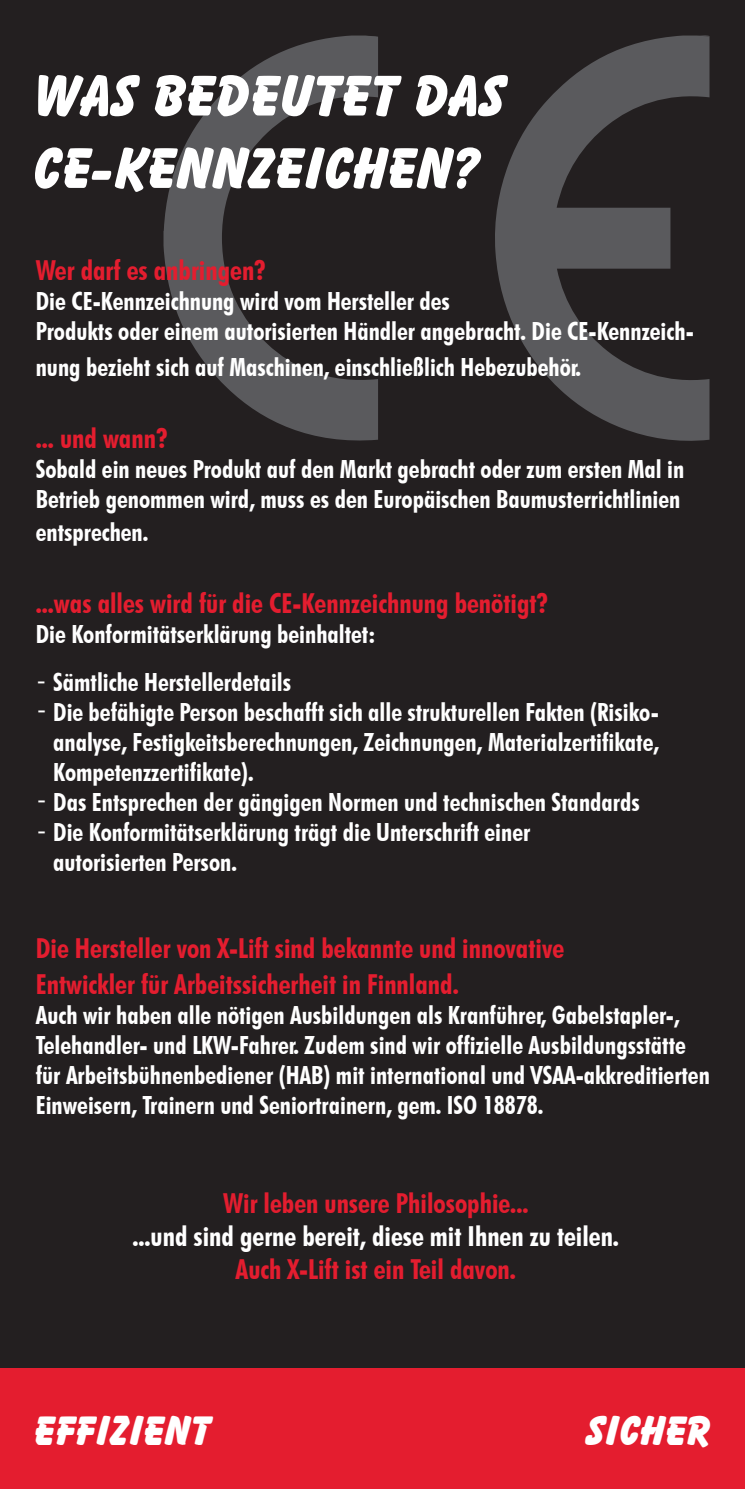
<style>
.page{position:relative;width:745px;height:1489px;background:#fff}
.page>*{position:absolute;margin:0;border:0;box-sizing:border-box;transform-origin:0 0}
.t1{font:800 58.75px/72.2px "Balloon BT";color:#fff}
.t2{font:800 42.5px "Balloon BT";color:#fff}
.t3{font:300 30px/31.2px "Futura BT";color:#fff}
.t4{font:700 condensed 27.5px/36px "Futura BT";color:#e41d2f}
.t5{font:700 condensed 27.5px "Futura BT";color:#fff}
.t6{font:700 condensed 25px/30px "Futura BT";color:#fff}
</style>
<div class="page">
<div style="left:0;top:0;width:744px;height:1488px;background:#231f20"></div>
<div style="left:0;top:1368px;width:744px;height:120px;background:#e41d2f"></div>
<svg style="left:495px;top:36px;width:214px;height:405px"></svg>
<svg style="left:696px;top:35px;width:13px;height:2px"></svg>
<svg style="left:163px;top:36px;width:215px;height:405px"></svg>
<h1 class="t1" style="left:34px;top:59px;width:473px">WAS BEDEUTET DAS<br>CE-KENNZEICHEN?</h1>
<p class="t4" style="left:36px;top:252px;width:232px">Wer darf es anbringen?</p>
<p class="t6" style="left:36px;top:286px;width:659px">Die CE-Kennzeichnung wird vom Hersteller des<br>Produkts oder einem autorisierten Händler angebracht. Die CE-Kennzeich-</p>
<p class="t6" style="left:36px;top:352px;width:546px">nung bezieht sich auf Maschinen, einschließlich Hebezubehör.</p>
<p class="t4" style="left:36px;top:420px;width:133px">... und wann?</p>
<p class="t6" style="left:36px;top:454px;width:649px">Sobald ein neues Produkt auf den Markt gebracht oder zum ersten Mal in<br>Betrieb genommen wird, muss es den Europäischen Baumusterrichtlinien</p>
<p class="t6" style="left:36px;top:517px;width:114px">entsprechen.</p>
<p class="t4" style="left:36px;top:585px;width:514px">...was alles wird für die CE-Kennzeichnung benötigt?</p>
<p class="t6" style="left:36px;top:619px;width:341px">Die Konformitätserklärung beinhaltet:</p>
<p class="t3" style="left:36px;top:662px;width:12px">-</p>
<p class="t3" style="left:37px;top:691px;width:12px">-</p>
<p class="t3" style="left:37px;top:781px;width:12px">- -</p>
<p class="t6" style="left:53px;top:666px;width:607px">Sämtliche Herstellerdetails<br>Die befähigte Person beschafft sich alle strukturellen Fakten (Risiko&shy;analyse, Festigkeitsberechnungen, Zeichnungen, Materialzertifikate, Kompetenzzertifikate).<br>Das Entsprechen der gängigen Normen und technischen Standards Die Konformitätserklärung trägt die Unterschrift einer<br>autorisierten Person.</p>
<p class="t4" style="left:36px;top:930px;width:529px">Die Hersteller von X-Lift sind bekannte und innovative<br>Entwickler für Arbeitssicherheit in Finnland.</p>
<p class="t6" style="left:36px;top:1000px;width:675px">Auch wir haben alle nötigen Ausbildungen als Kranführer, Gabelstapler-, Telehandler- und LKW-Fahrer. Zudem sind wir offizielle Ausbildungsstätte für Arbeitsbühnenbediener (HAB) mit international und VSAA-akkreditierten Einweisern, Trainern und Seniortrainern, gem. ISO 18878.</p>
<p class="t4" style="left:223px;top:1185px;width:307px">Wir leben unsere Philosophie...</p>
<p class="t5" style="left:132px;top:1219px;width:488px">...und sind gerne bereit, diese mit Ihnen zu teilen.</p>
<p class="t4" style="left:235px;top:1251px;width:282px">Auch X-Lift ist ein Teil davon.</p>
<h2 class="t2" style="left:34px;top:1404px;width:178px">EFFIZIENT</h2>
<h2 class="t2" style="left:586px;top:1404px;width:126px">SICHER</h2>
</div>
